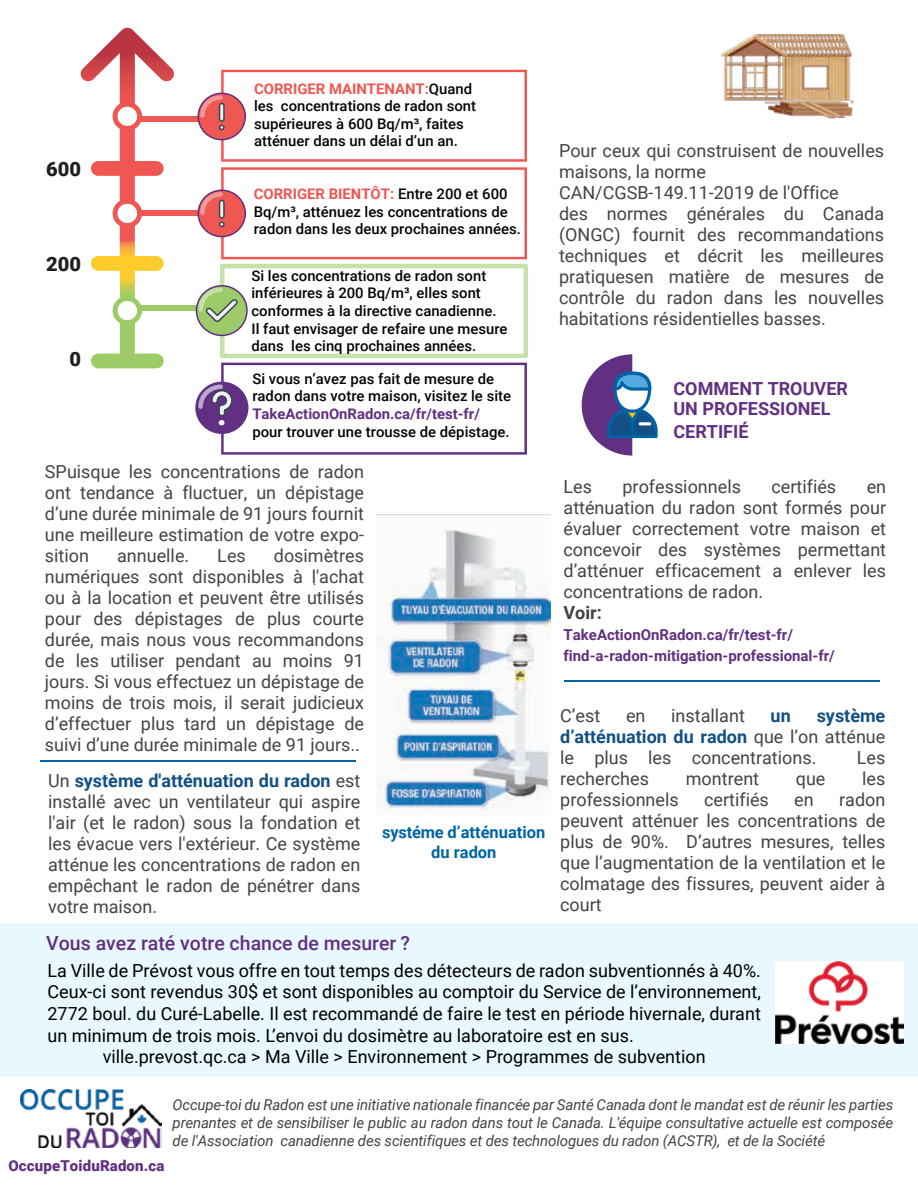
<style>
.page{position:relative;width:918px;height:1188px;background:#fff}
.page>*{position:absolute;margin:0;border:0;box-sizing:border-box;transform-origin:0 0}
.t1{font:900 19.8px "Roboto";color:#211e1f}
.t2{font:500 19.5px "Roboto";color:#623082}
.t3{font:18px/21px "Roboto";color:#454343;text-align:justify}
.t4{font:18px "Roboto";color:#000}
.t5{font:700 18px/20.1px "Roboto";color:#623082}
.t6{font:700 18px "Roboto";color:#454343}
.t7{font:700 18px "Roboto";color:#125085}
.t8{font:700 16.5px/19.8px "Roboto";color:#0064a4;text-align:center}
.t9{font:italic 15px/18px "Roboto";letter-spacing:-.01em;color:#454343;text-align:justify}
.t10{font:700 15px/21px "Roboto";color:#623082}
.t11{font:900 15px "Roboto";letter-spacing:.01em;color:#623082}
.t12{font:15px "Roboto";color:#454343}
.t13{font:500 14.7px/17.5px "Roboto";color:#030505}
.t14{font:700 14.7px "Roboto";color:#623082}
.s1{font-weight:700;color:#ef5752}
.s2{font-weight:700;color:#125085}
</style>
<div class="page">
<svg style="left:582px;top:354px;width:76px;height:102px"></svg>
<hr style="left:631px;top:419px;width:3px;height:19px;background:#0064a4;border-radius:2px">
<div style="left:0;top:923px;width:918px;height:154px;background:#e9f7fe"></div>
<div style="left:462px;top:970px;width:7px;height:7px;background:#eef1f3;border-radius:50%"></div>
<div style="left:127px;top:306px;width:94px;height:5px;background:#9ccb67"></div>
<div style="left:127px;top:211px;width:94px;height:5px;background:#ef5752"></div>
<div style="left:127px;top:116px;width:94px;height:5px;background:#ef5752"></div>
<div style="left:220px;top:264px;width:308px;height:94px;border:4px solid #c5e0a8"></div>
<div style="left:91px;top:354px;width:73px;height:14px;background:#9ccb67;border-radius:7px"></div>
<svg style="left:196px;top:363px;width:331px;height:92px"></svg>
<svg style="left:196px;top:285px;width:52px;height:51px"></svg>
<svg style="left:196px;top:285px;width:43px;height:39px"></svg>
<svg style="left:198px;top:70px;width:329px;height:189px"></svg>
<svg style="left:80px;top:28px;width:95px;height:338px"></svg>
<img style="left:20px;top:1089px;width:142px;height:58px">
<hr style="left:41px;top:761px;width:315px;height:1px;background:#0064a4">
<hr style="left:564px;top:681px;width:315px;height:1px;background:#0064a4">
<img style="left:377px;top:515px;width:173px;height:295px">
<img style="left:776px;top:962px;width:128px;height:82px">
<img style="left:720px;top:35px;width:134px;height:84px">
<p class="t1" style="left:46px;top:155px;width:36px">600</p>
<p class="t1" style="left:46px;top:250px;width:36px">200</p>
<p class="t1" style="left:70px;top:345px;width:13px">0</p>
<p class="t13" style="left:254px;top:79px;width:224px"><span class="s1">CORRIGER MAINTENANT:</span>Quand les concentrations de radon sont supérieures à 600 Bq/m³, faites atténuer dans un délai d’un an.</p>
<p class="t13" style="left:254px;top:185px;width:269px"><span class="s1">CORRIGER BIENTÔT:</span> Entre 200 et 600<br>Bq/m³, atténuez les concentrations de radon dans les deux prochaines années.</p>
<p class="t13" style="left:251px;top:266px;width:258px">Si les concentrations de radon sont inférieures à 200 Bq/m³, elles sont conformes à la directive canadienne.<br>Il faut envisager de refaire une mesure dans les cinq prochaines années.</p>
<p class="t13" style="left:252px;top:369px;width:260px">Si vous n’avez pas fait de mesure de radon dans votre maison, visitez le site</p>
<p class="t14" style="left:252px;top:403px;width:229px">TakeActionOnRadon.ca/fr/test-fr/</p>
<p class="t13" style="left:252px;top:422px;width:259px">pour trouver une trousse de dépistage.</p>
<p class="t3" style="left:45px;top:460px;width:321px">SPuisque les concentrations de radon ont tendance à fluctuer, un dépistage d’une durée minimale de 91 jours fournit une meilleure estimation de votre expo&shy;sition</p>
<p class="t3" style="left:45px;top:544px;width:321px;text-indent:229px">dosimètres numériques sont disponibles à l'achat ou à la location et peuvent être utilisés pour des dépistages de plus courte durée, mais nous vous recommandons de les utiliser pendant au moins 91 jours. Si vous effectuez un dépistage de moins de trois mois, il serait judicieux d’effectuer plus tard un dépistage de suivi d’une durée minimale de 91 jours..</p>
<p class="t3" style="left:117px;top:544px;width:74px">annuelle.</p>
<p class="t3" style="left:217px;top:544px;width:30px">Les</p>
<p class="t12" style="left:313px;top:569px;width:5px">.</p>
<p class="t3" style="left:48px;top:769px;width:314px">Un <span class="s2">système d'atténuation du radon</span> est installé avec un ventilateur qui aspire l'air (et le radon) sous la fondation et les évacue vers l'extérieur. Ce système atténue les concentrations de radon en empêchant le radon de pénétrer dans votre maison.</p>
<p class="t8" style="left:382px;top:822px;width:165px">systéme d’atténuation du radon</p>
<p class="t2" style="left:46px;top:929px;width:365px">Vous avez raté votre chance de mesurer ?</p>
<p class="t3" style="left:559px;top:139px;width:327px;text-align:left">Pour ceux qui construisent de nouvelles maisons, la norme CAN/CGSB-149.11-2019 de l'Office<br>des normes générales du Canada (ONGC) fournit des recommandations techniques et décrit les meilleures pratiquesen matière de mesures de contrôle du radon dans les nouvelles habitations résidentielles basses.</p>
<p class="t5" style="left:673px;top:377px;width:176px">COMMENT TROUVER<br>UN PROFESSIONEL</p>
<p class="t5" style="left:673px;top:421px;width:77px">CERTIFIÉ</p>
<p class="t3" style="left:564px;top:476px;width:30px">Les</p>
<p class="t3" style="left:623px;top:476px;width:120px">professionnels</p>
<p class="t3" style="left:771px;top:476px;width:66px">certifiés</p>
<p class="t3" style="left:564px;top:476px;width:324px;text-indent:303px">en atténuation du radon sont formés pour évaluer correctement votre maison et concevoir des systèmes permettant d’atténuer efficacement a enlever les concentrations de radon.</p>
<p class="t6" style="left:564px;top:600px;width:40px">Voir:</p>
<p class="t10" style="left:564px;top:624px;width:273px">TakeActionOnRadon.ca/fr/test-fr/ find-a-radon-mitigation-professional-fr/</p>
<p class="t3" style="left:560px;top:704px;width:327px;text-indent:256px"><span class="s2">système d’atténuation du radon</span> que l’on atténue le plus les concentrations.</p>
<p class="t3" style="left:560px;top:704px;width:42px">C’est</p>
<p class="t3" style="left:626px;top:704px;width:21px">en</p>
<p class="t3" style="left:671px;top:704px;width:75px">installant</p>
<p class="t7" style="left:771px;top:703px;width:22px">un</p>
<p class="t3" style="left:857px;top:746px;width:30px">Les</p>
<p class="t3" style="left:560px;top:767px;width:90px">recherches</p>
<p class="t3" style="left:686px;top:767px;width:75px">montrent</p>
<p class="t3" style="left:796px;top:767px;width:31px">que</p>
<p class="t3" style="left:862px;top:767px;width:25px">les</p>
<p class="t3" style="left:560px;top:788px;width:120px">professionnels</p>
<p class="t3" style="left:704px;top:788px;width:66px">certifiés</p>
<p class="t3" style="left:794px;top:788px;width:21px">en</p>
<p class="t3" style="left:560px;top:788px;width:327px;text-indent:279px">radon peuvent atténuer les concentrations de plus de 90%. D’autres mesures, telles que l’augmentation de la ventilation et le colmatage des fissures, peuvent aider à court</p>
<p class="t4" style="left:48px;top:958px;width:715px">La Ville de Prévost vous offre en tout temps des détecteurs de radon subventionnés à 40%.</p>
<p class="t4" style="left:48px;top:979px;width:715px">Ceux-ci sont revendus 30$ et sont disponibles au comptoir du Service de l’environnement,</p>
<p class="t4" style="left:48px;top:1001px;width:715px">2772 boul. du Curé-Labelle. Il est recommandé de faire le test en période hivernale, durant</p>
<p class="t4" style="left:48px;top:1023px;width:588px">un minimum de trois mois. L’envoi du dosimètre au laboratoire est en sus.</p>
<p class="t4" style="left:103px;top:1044px;width:605px">ville.prevost.qc.ca &gt; Ma Ville &gt; Environnement &gt; Programmes de subvention</p>
<p class="t11" style="left:8px;top:1156px;width:157px">OccupeToiduRadon.ca</p>
<p class="t9" style="left:173px;top:1095px;width:722px">Occupe-toi du Radon est une initiative nationale financée par Santé Canada dont le mandat est de réunir les parties prenantes et de sensibiliser le public au radon dans tout le Canada. L'équipe consultative actuelle est composée de l'Association canadienne des scientifiques et des technologues du radon (ACSTR), et de la Société</p>
</div>
